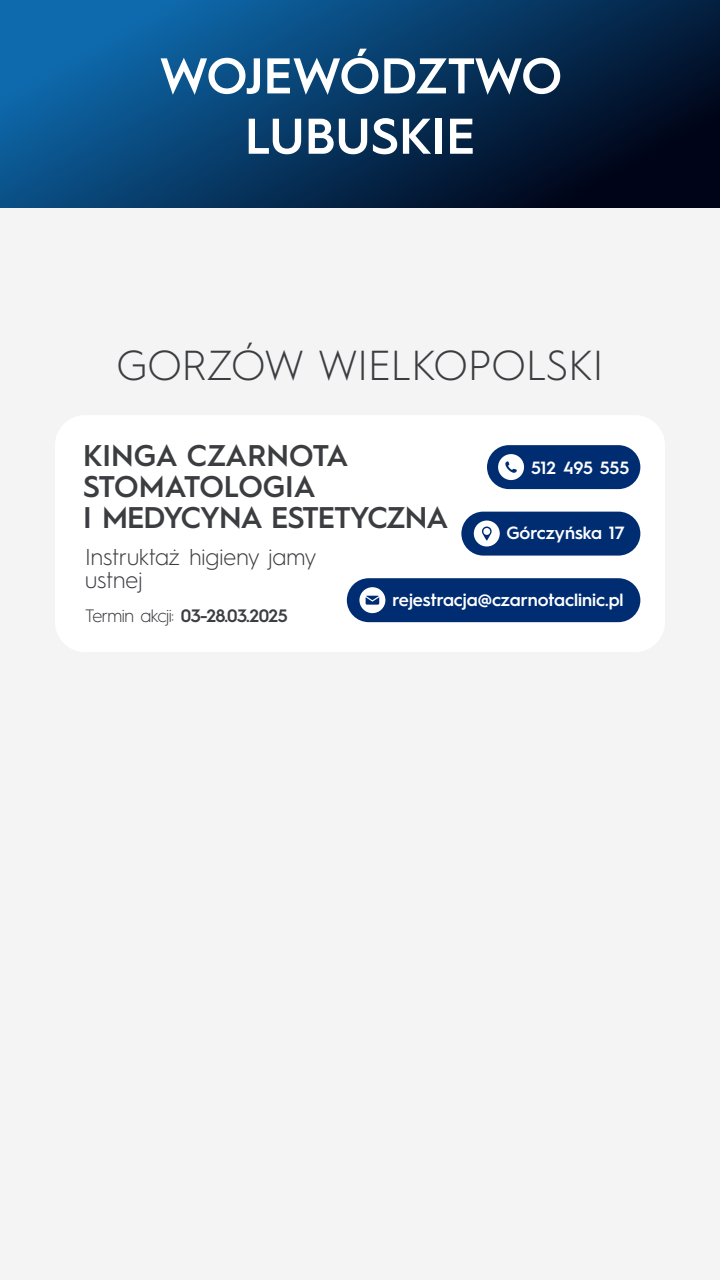
<style>
.page{position:relative;width:720px;height:1280px;background:#fff}
.page>*{position:absolute;margin:0;border:0;box-sizing:border-box;transform-origin:0 0}
.t1{font:600 50.3px/60.3px "Hurme Geometric Sans 1";color:#fff;text-align:center}
.t2{font:300 42px "Hurme Geometric Sans 1";color:#3c3d41}
.t3{font:600 30px/31px "Hurme Geometric Sans 1";letter-spacing:-.03em;color:#3c3d41}
.t4{font:300 23px/23px "Hurme Geometric Sans 1";color:#3c3d41}
.t5{font:600 18px "Hurme Geometric Sans 1";letter-spacing:-.03em;color:#3c3d41}
.t6{font:600 17.8px "Hurme Geometric Sans 1";color:#fff}
.s1{font-weight:300}
</style>
<div class="page">
<svg style="left:0;top:0;width:720px;height:209px;background:#083863"></svg>
<div style="left:0;top:209px;width:720px;height:1071px;background:#f4f4f4"></div>
<div style="left:55px;top:415px;width:610px;height:237px;background:#fff;border-radius:30px"></div>
<div style="left:487px;top:445px;width:153px;height:44px;background:#002d72;border-radius:22px"></div>
<svg style="left:498px;top:454px;width:26px;height:26px"></svg>
<div style="left:461px;top:512px;width:179px;height:44px;background:#002d72;border-radius:22px"></div>
<svg style="left:474px;top:521px;width:26px;height:25px"></svg>
<div style="left:347px;top:578px;width:293px;height:44px;background:#002d72;border-radius:22px"></div>
<svg style="left:359px;top:587px;width:26px;height:26px"></svg>
<h1 class="t1" style="left:160px;top:42px;width:404px">WOJEWÓDZTWO<br>LUBUSKIE</h1>
<h2 class="t2" style="left:117px;top:337px;width:488px">GORZÓW WIELKOPOLSKI</h2>
<h3 class="t3" style="left:83px;top:438px;width:367px">KINGA CZARNOTA<br>STOMATOLOGIA<br>I MEDYCYNA ESTETYCZNA</h3>
<p class="t4" style="left:85px;top:544px;width:233px">Instruktaż higieny jamy ustnej</p>
<p class="t6" style="left:393px;top:588px;width:232px">rejestracja@czarnotaclinic.pl</p>
<p class="t6" style="left:531px;top:456px;width:100px">512 495 555</p>
<p class="t6" style="left:506px;top:521px;width:120px">Górczyńska 17</p>
<p class="t5" style="left:85px;top:603px;width:204px"><span class="s1">Termin akcji:</span> 03-28.03.2025</p>
</div>
